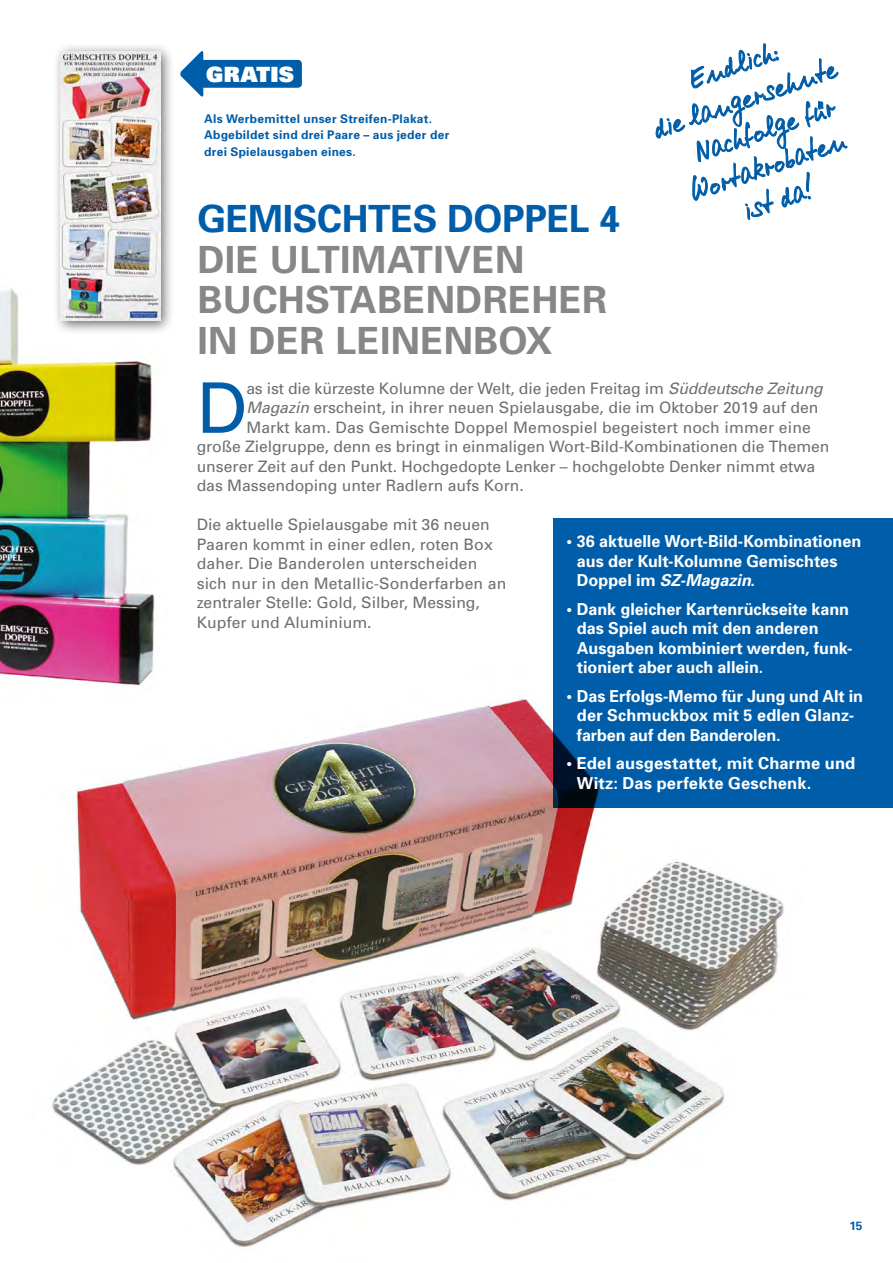
<style>
.page{position:relative;width:893px;height:1263px;background:#fff}
.page>*{position:absolute;margin:0;border:0;box-sizing:border-box;transform-origin:0 0}
.t1{font:69.75px "Univers";color:#005da9}
.t2{font:44.7px/35.4px "Lianehand";color:#005da9;text-align:center}
.t3{font:700 37.5px/40.5px "Univers";letter-spacing:.01em;color:#878787}
.t4{font:700 37.5px "Univers";letter-spacing:-.01em;color:#005da9}
.t5{font:900 21px "Univers";letter-spacing:.015em;color:#fff}
.t6{font:700 16.5px/19.5px "Univers";color:#fff}
.t7{font:15.75px/19.5px "Univers";color:#706f6f}
.t8{font:700 12px/16.5px "Univers";letter-spacing:.025em;color:#005da9}
.s1{font-style:italic}
</style>
<div class="page">
<img style="left:52px;top:697px;width:732px;height:550px">
<img style="left:0;top:288px;width:167px;height:415px">
<div style="left:553px;top:519px;width:340px;height:289px;background:#005da9"></div>
<svg style="left:655px;top:43px;width:192px;height:177px"></svg>
<div style="left:52px;top:42px;width:123px;height:293px;background:#000;opacity:.6"></div>
<img style="left:61px;top:51px;width:99px;height:269px">
<div style="left:200px;top:60px;width:102px;height:28px;background:#005da9;border-radius:4px"></div>
<svg style="left:180px;top:51px;width:23px;height:46px"></svg>
<h2 class="t2" style="left:635px;top:74px;width:192px;rotate:-19deg">Endlich:<br>die langersehnte<br>Nachfolge für<br>Wortakrobaten ist da!</h2>
<h3 class="t5" style="left:206px;top:60px;width:89px">GRATIS</h3>
<p class="t8" style="left:204px;top:110px;width:247px">Als Werbemittel unser Streifen-Plakat.<br>Abgebildet sind drei Paare – aus jeder der drei Spielausgaben eines.</p>
<h3 class="t4" style="left:197px;top:195px;width:424px">GEMISCHTES DOPPEL 4</h3>
<h3 class="t3" style="left:197px;top:238px;width:411px">DIE ULTIMATIVEN<br>BUCHSTABENDREHER<br>IN DER LEINENBOX</h3>
<h1 class="t1" style="left:197px;top:365px;width:52px">D</h1>
<p class="t7" style="left:246px;top:378px;width:578px">as ist die kürzeste Kolumne der Welt, die jeden Freitag im <span class="s1">Süddeutsche Zeitung</span></p>
<p class="t7" style="left:246px;top:398px;width:574px"><span class="s1">Magazin</span> erscheint, in ihrer neuen Spielausgabe, die im Oktober 2019 auf den</p>
<p class="t7" style="left:246px;top:417px;width:566px">Markt kam. Das Gemischte Doppel Memospiel begeistert noch immer eine</p>
<p class="t7" style="left:197px;top:437px;width:634px">große Zielgruppe, denn es bringt in einmaligen Wort-Bild-Kombinationen die Themen</p>
<p class="t7" style="left:197px;top:456px;width:620px">unserer Zeit auf den Punkt. Hochgedopte Lenker – hochgelobte Denker nimmt etwa</p>
<p class="t7" style="left:197px;top:476px;width:329px">das Massendoping unter Radlern aufs Korn.</p>
<p class="t7" style="left:197px;top:515px;width:311px">Die aktuelle Spielausgabe mit 36 neuen Paaren kommt in einer edlen, roten Box daher. Die Banderolen unterscheiden sich nur in den Metallic-Sonderfarben an zentraler Stelle: Gold, Silber, Messing, Kupfer und Aluminium.</p>
<p class="t6" style="left:577px;top:531px;width:286px;text-indent:-10px">• 36 aktuelle Wort-Bild-Kombinationen aus der Kult-Kolumne Gemischtes<br>Doppel im <span class="s1">SZ-Magazin</span>.</p>
<p class="t6" style="left:577px;top:598px;width:277px;text-indent:-10px">• Dank gleicher Kartenrückseite kann das Spiel auch mit den anderen<br>Ausgaben kombiniert werden, funk&shy;tioniert aber auch allein.</p>
<p class="t6" style="left:577px;top:685px;width:288px;text-indent:-10px">• Das Erfolgs-Memo für Jung und Alt in der Schmuckbox mit 5 edlen Glanz&shy;farben auf den Banderolen.</p>
<p class="t6" style="left:577px;top:753px;width:280px;text-indent:-10px">• Edel ausgestattet, mit Charme und<br>Witz: Das perfekte Geschenk.</p>
<p class="t8" style="left:850px;top:1217px;width:14px">15</p>
</div>
